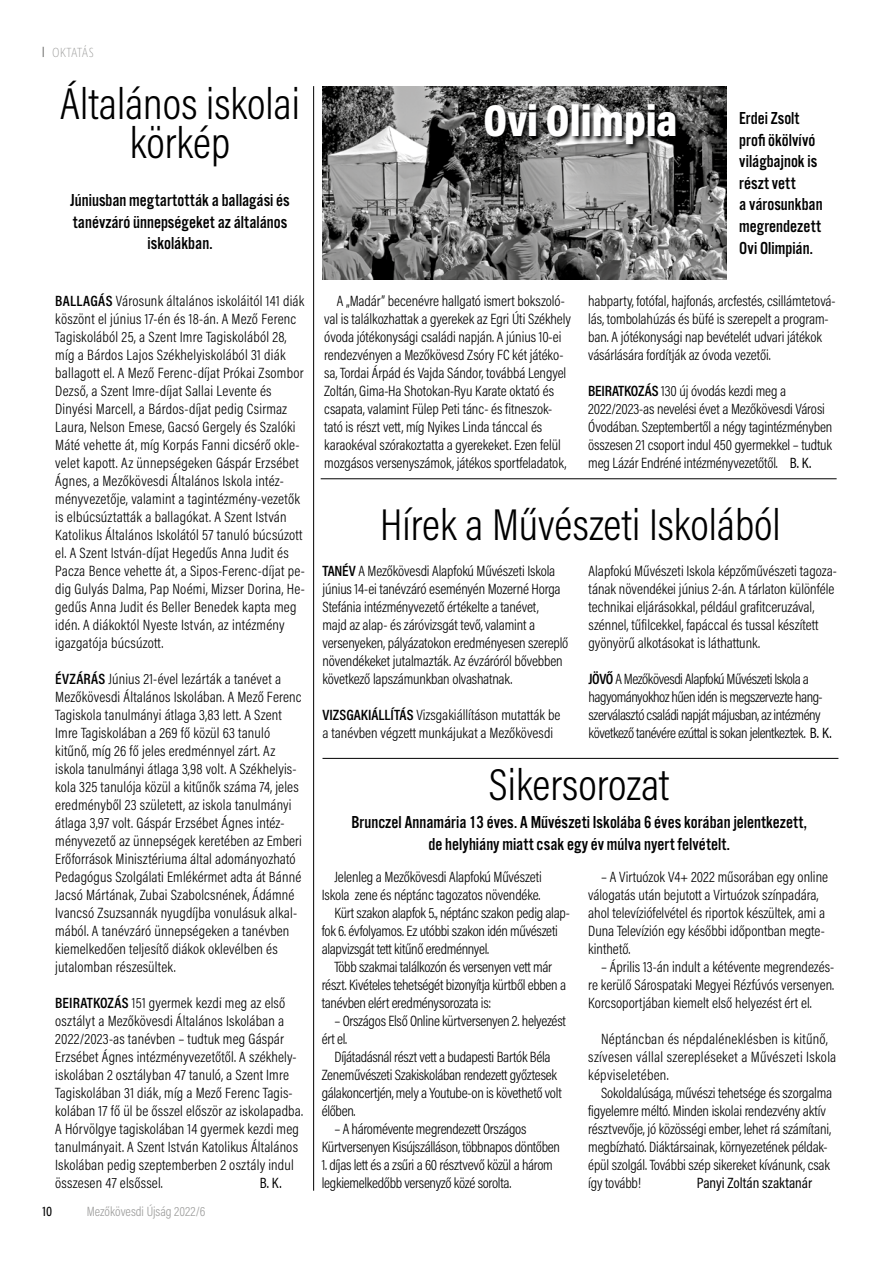
<style>
.page{position:relative;width:893px;height:1263px;background:#fff}
.page>*{position:absolute;margin:0;border:0;box-sizing:border-box;transform-origin:0 0}
.t1{font:300 45px/39px "Acumin Pro Cond";color:#000;text-align:center}
.t2{font:900 45px "Acumin Pro Cond";color:#fff}
.t3{font:18px/21.6px "Alternate Got No 3 D";color:#000;text-align:center}
.t4{font:300 15px/18px "Acumin Pro Cond";color:#000}
.t5{font:300 15px/18px "Acumin Pro Cond";letter-spacing:-.02em;color:#000}
.t6{font:300 15px/18px "Acumin Pro Cond";letter-spacing:-.03em;color:#000}
.t7{font:300 15px/18px "Acumin Pro Cond";letter-spacing:.02em;color:#000}
.t8{font:15px "Acumin Pro Cond";color:#000}
.t9{font:300 13.5px "Acumin Pro Cond";color:#9d9d9c}
.t10{font:200 13.5px "Ingra Cd";letter-spacing:-.02em;color:#9d9d9c}
.t11{font:500 13.5px "Acumin Pro Cond";color:#000}
.s1{font-weight:600}
.s2{font-weight:400}
</style>
<div class="page">
<img style="left:322px;top:86px;width:404px;height:194px">
<hr style="left:313px;top:86px;width:1px;height:1105px;background:#000">
<hr style="left:322px;top:758px;width:516px;height:1px;background:#000">
<svg style="left:482px;top:104px;width:200px;height:48px;background:#4b4b4b"></svg>
<hr style="left:321px;top:478px;width:516px;height:1px;background:#000">
<p class="t10" style="left:52px;top:44px;width:43px">OKTATÁS</p>
<h1 class="t1" style="left:60px;top:83px;width:241px">Általános iskolai körkép</h1>
<p class="t3" style="left:70px;top:190px;width:221px">Júniusban megtartották a ballagási és tanévzáró ünnepségeket az általános iskolákban.</p>
<h1 class="t2" style="left:483px;top:91px;width:196px">Ovi Olimpia</h1>
<p class="t3" style="left:739px;top:108px;width:85px;text-align:left">Erdei Zsolt profi ökölvívó világbajnok is részt vett<br>a városunkban megrendezett<br>Ovi Olimpián.</p>
<p class="t4" style="left:324px;top:292px;width:248px;text-indent:13px">A „Madár” becenévre hallgató ismert bokszoló&shy;val is találkozhattak a gyerekek az Egri Úti Székhely óvoda jótékonysági családi napján. A június 10-ei rendezvényen a Mezőkövesd Zsóry FC két játéko&shy;sa, Tordai Árpád és Vajda Sándor, továbbá Lengyel Zoltán, Gima-Ha Shotokan-Ryu Karate oktató és csapata, valamint Fülep Peti tánc- és fitneszok&shy;tató is részt vett, míg Nyikes Linda tánccal és karaokéval szórakoztatta a gyerekeket. Ezen felül mozgásos versenyszámok, játékos sportfeladatok,</p>
<p class="t4" style="left:588px;top:292px;width:249px">habparty, fotófal, hajfonás, arcfestés, csillámtetová&shy;lás, tombolahúzás és büfé is szerepelt a program&shy;ban. A jótékonysági nap bevételét udvari játékok vásárlására fordítják az óvoda vezetői.</p>
<p class="t4" style="left:55px;top:292px;width:251px"><span class="s1">BALLAGÁS</span> Városunk általános iskoláitól 141 diák köszönt el június 17-én és 18-án. A Mező Ferenc Tagiskolából 25, a Szent Imre Tagiskolából 28, míg a Bárdos Lajos Székhelyiskolából 31 diák ballagott el. A Mező Ferenc-díjat Prókai Zsombor Dezső, a Szent Imre-díjat Sallai Levente és Dinyési Marcell, a Bárdos-díjat pedig Csirmaz Laura, Nelson Emese, Gacsó Gergely és Szalóki Máté vehette át, míg Korpás Fanni dicsérő okle&shy;velet kapott. Az ünnepségeken Gáspár Erzsébet Ágnes, a Mezőkövesdi Általános Iskola intéz&shy;ményvezetője, valamint a tagintézmény-vezetők is elbúcsúztatták a ballagókat. A Szent István Katolikus Általános Iskolától 57 tanuló búcsúzott el. A Szent István-díjat Hegedűs Anna Judit és Pacza Bence vehette át, a Sipos-Ferenc-díjat pe&shy;dig Gulyás Dalma, Pap Noémi, Mizser Dorina, He&shy;gedűs Anna Judit és Beller Benedek kapta meg idén. A diákoktól Nyeste István, az intézmény igazgatója búcsúzott.</p>
<p class="t4" style="left:55px;top:670px;width:248px"><span class="s1">ÉVZÁRÁS</span> Június 21-ével lezárták a tanévet a Mezőkövesdi Általános Iskolában. A Mező Ferenc Tagiskola tanulmányi átlaga 3,83 lett. A Szent Imre Tagiskolában a 269 fő közül 63 tanuló kitűnő, míg 26 fő jeles eredménnyel zárt. Az iskola tanulmányi átlaga 3,98 volt. A Székhelyis&shy;kola 325 tanulója közül a kitűnők száma 74, jeles eredményből 23 született, az iskola tanulmányi átlaga 3,97 volt. Gáspár Erzsébet Ágnes intéz&shy;ményvezető az ünnepségek keretében az Emberi Erőforrások Minisztériuma által adományozható Pedagógus Szolgálati Emlékérmet adta át Bánné Jacsó Mártának, Zubai Szabolcsnének, Ádámné Ivancsó Zsuzsannák nyugdíjba vonulásuk alkal&shy;mából. A tanévzáró ünnepségeken a tanévben kiemelkedően teljesítő diákok oklevélben és jutalomban részesültek.</p>
<p class="t4" style="left:55px;top:994px;width:249px"><span class="s1">BEIRATKOZÁS</span> 151 gyermek kezdi meg az első osztályt a Mezőkövesdi Általános Iskolában a 2022/2023-as tanévben – tudtuk meg Gáspár Erzsébet Ágnes intézményvezetőtől. A székhely&shy;iskolában 2 osztályban 47 tanuló, a Szent Imre Tagiskolában 31 diák, míg a Mező Ferenc Tagis&shy;kolában 17 fő ül be ősszel először az iskolapadba.<br>A Hórvölgye tagiskolában 14 gyermek kezdi meg tanulmányait. A Szent István Katolikus Általános Iskolában pedig szeptemberben 2 osztály indul összesen 47 elsőssel.</p>
<p class="t4" style="left:588px;top:382px;width:246px"><span class="s1">BEIRATKOZÁS</span> 130 új óvodás kezdi meg a 2022/2023-as nevelési évet a Mezőkövesdi Városi Óvodában. Szeptembertől a négy tagintézményben összesen 21 csoport indul 450 gyermekkel – tudtuk meg Lázár Endréné intézményvezetőtől. <span class="s2">B. K.</span></p>
<h1 class="t1" style="left:380px;top:504px;width:402px">Hírek a Művészeti Iskolából</h1>
<p class="t4" style="left:322px;top:562px;width:247px"><span class="s1">TANÉV</span> A Mezőkövesdi Alapfokú Művészeti Iskola június 14-ei tanévzáró eseményén Mozerné Horga Stefánia intézményvezető értékelte a tanévet,<br>majd az alap- és záróvizsgát tevő, valamint a versenyeken, pályázatokon eredményesen szereplő növendékeket jutalmazták. Az évzáróról bővebben következő lapszámunkban olvashatnak.</p>
<p class="t4" style="left:322px;top:706px;width:239px"><span class="s1">VIZSGAKIÁLLÍTÁS</span> Vizsgakiállításon mutatták be a tanévben végzett munkájukat a Mezőkövesdi</p>
<p class="t4" style="left:589px;top:562px;width:250px">Alapfokú Művészeti Iskola képzőművészeti tagoza&shy;tának növendékei június 2-án. A tárlaton különféle technikai eljárásokkal, például grafitceruzával, szénnel, tűfilcekkel, fapáccal és tussal készített gyönyörű alkotásokat is láthattunk.</p>
<p class="t6" style="left:589px;top:670px;width:245px"><span class="s1">JÖVŐ</span> A Mezőkövesdi Alapfokú Művészeti Iskola a hagyományokhoz hűen idén is megszervezte hang&shy;szerválasztó családi napját májusban, az intézmény következő tanévére ezúttal is sokan jelentkeztek. <span class="s2">B. K.</span></p>
<h1 class="t1" style="left:489px;top:764px;width:182px">Sikersorozat</h1>
<p class="t3" style="left:351px;top:812px;width:457px">Brunczel Annamária 13 éves. A Művészeti Iskolába 6 éves korában jelentkezett, de helyhiány miatt csak egy év múlva nyert felvételt.</p>
<p class="t4" style="left:588px;top:868px;width:241px;text-indent:13px">– A Virtuózok V4+ 2022 műsorában egy online válogatás után bejutott a Virtuózok színpadára, ahol televíziófelvétel és riportok készültek, ami a Duna Televízión egy későbbi időpontban megte&shy;kinthető.</p>
<p class="t4" style="left:588px;top:958px;width:248px;text-align:justify;text-indent:13px">– Április 13-án indult a kétévente megrendezés&shy;re kerülő Sárospataki Megyei Rézfúvós versenyen.<br>Korcsoportjában kiemelt első helyezést ért el.</p>
<p class="t7" style="left:588px;top:1030px;width:250px;text-indent:13px">Néptáncban és népdaléneklésben is kitűnő, szívesen vállal szerepléseket a Művészeti Iskola képviseletében.</p>
<p class="t4" style="left:588px;top:1084px;width:246px;text-indent:13px">Sokoldalúsága, művészi tehetsége és szorgalma figyelemre méltó. Minden iskolai rendezvény aktív résztvevője, jó közösségi ember, lehet rá számítani, megbízható. Diáktársainak, környezetének példak&shy;épül szolgál. További szép sikereket kívánunk, csak így tovább!</p>
<p class="t4" style="left:334px;top:868px;width:209px">Jelenleg a Mezőkövesdi Alapfokú Művészeti</p>
<p class="t4" style="left:322px;top:886px;width:220px">Iskola zene és néptánc tagozatos növendéke.</p>
<p class="t5" style="left:334px;top:904px;width:237px">Kürt szakon alapfok 5., néptánc szakon pedig alap-</p>
<p class="t5" style="left:322px;top:922px;width:238px">fok 6. évfolyamos. Ez utóbbi szakon idén művészeti</p>
<p class="t5" style="left:322px;top:940px;width:169px">alapvizsgát tett kitűnő eredménnyel.</p>
<p class="t5" style="left:334px;top:958px;width:219px">Több szakmai találkozón és versenyen vett már</p>
<p class="t5" style="left:322px;top:976px;width:246px">részt. Kivételes tehetségét bizonyítja kürtből ebben a</p>
<p class="t5" style="left:322px;top:994px;width:171px">tanévben elért eredménysorozata is:</p>
<p class="t5" style="left:322px;top:1012px;width:246px;text-indent:13px">– Országos Első Online kürtversenyen 2. helyezést ért el.</p>
<p class="t5" style="left:322px;top:1048px;width:241px;text-indent:13px">Díjátadásnál részt vett a budapesti Bartók Béla Zeneművészeti Szakiskolában rendezett győztesek gálakoncertjén, mely a Youtube-on is követhető volt élőben.</p>
<p class="t5" style="left:322px;top:1120px;width:240px;text-indent:13px">– A háromévente megrendezett Országos<br>Kürtversenyen Kisújszálláson, többnapos döntőben</p>
<p class="t5" style="left:322px;top:1156px;width:232px">1. díjas lett és a zsűri a 60 résztvevő közül a három legkiemelkedőbb versenyző közé sorolta.</p>
<p class="t8" style="left:260px;top:1173px;width:23px">B. K.</p>
<p class="t8" style="left:697px;top:1173px;width:117px">Panyi Zoltán szaktanár</p>
<p class="t11" style="left:43px;top:1202px;width:11px">10</p>
<p class="t9" style="left:87px;top:1202px;width:120px">Mezőkövesdi Újság 2022/6</p>
</div>
